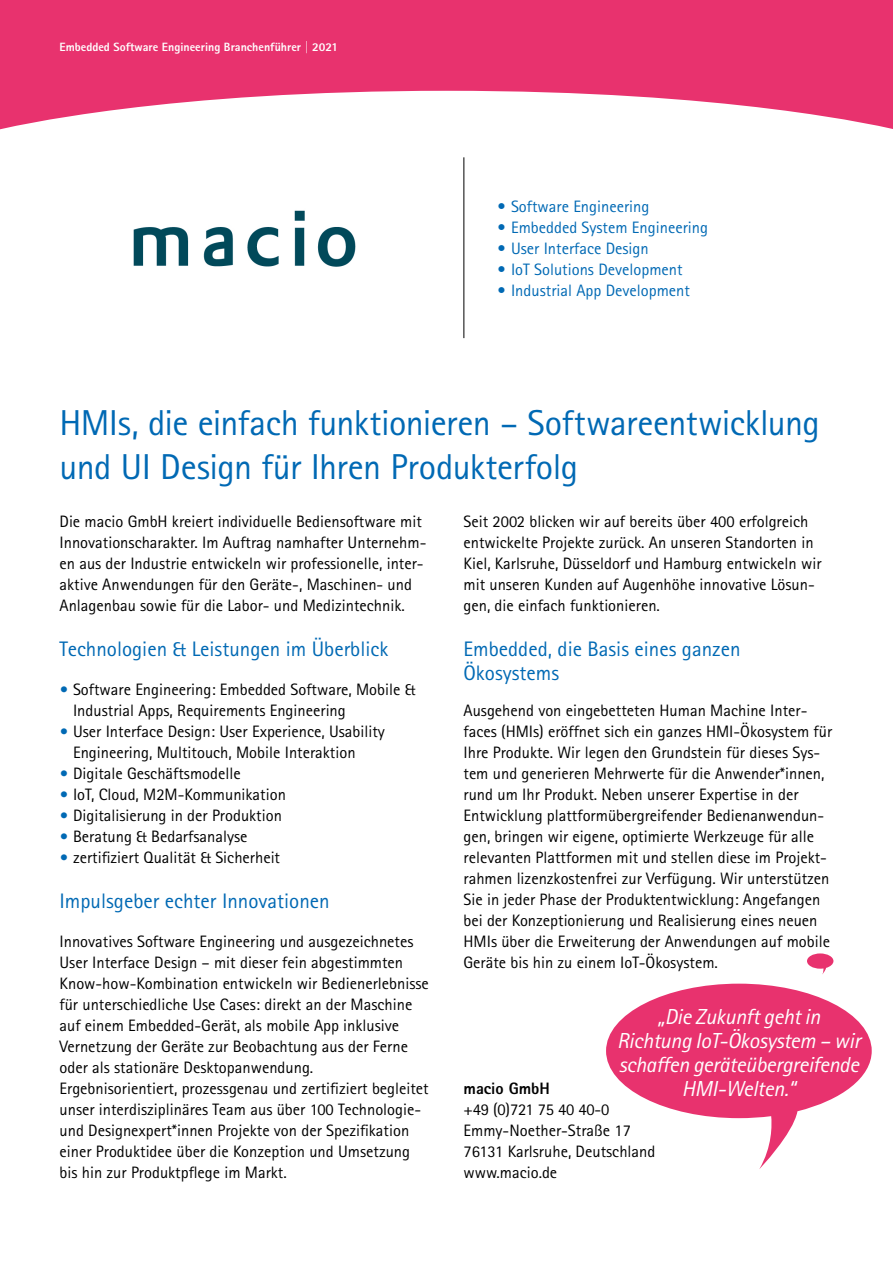
<style>
.page{position:relative;width:893px;height:1263px;background:#fff}
.page>*{position:absolute;margin:0;border:0;box-sizing:border-box;transform-origin:0 0}
.t1{font:36px/43.5px "Rotis Sans Serif Std";letter-spacing:-.015em;color:#0069b4}
.t2{font:italic 21.75px/24px "Rotis Sans Serif Std";letter-spacing:-.015em;color:#fff;text-align:center}
.t3{font:21px/24px "Rotis Sans Serif Std";color:#0069b4}
.t4{font:16.5px/21px "Rotis Sans Serif Std";color:#000}
.t5{font:16.5px "Rotis Sans Serif Std";color:#0069b4}
.t6{font:800 16.5px "Rotis Sans Serif Std";color:#000}
.t7{font:800 12px "Rotis Sans Serif Std";color:#fff}
.s1{font-weight:800;color:#0069b4}
</style>
<div class="page">
<svg style="left:0;top:0;width:893px;height:130px;fill:#e8326e"></svg>
<hr style="left:463px;top:157px;width:1px;height:181px;background:#000">
<svg style="left:807px;top:953px;width:26px;height:21px"></svg>
<img style="left:133px;top:210px;width:223px;height:57px">
<svg style="left:606px;top:984px;width:266px;height:185px;fill:#e8326e"></svg>
<p class="t7" style="left:60px;top:39px;width:280px">Embedded Software Engineering Branchenführer | 2021</p>
<p class="t5" style="left:497px;top:197px;width:153px">• Software Engineering</p>
<p class="t5" style="left:497px;top:218px;width:212px">• Embedded System Engineering</p>
<p class="t5" style="left:497px;top:239px;width:153px">• User Interface Design</p>
<p class="t5" style="left:497px;top:260px;width:187px">• IoT Solutions Development</p>
<p class="t5" style="left:497px;top:281px;width:194px">• Industrial App Development</p>
<h1 class="t1" style="left:60px;top:401px;width:762px">HMIs, die einfach funktionieren – Softwareentwicklung und UI Design für Ihren Produkterfolg</h1>
<p class="t4" style="left:60px;top:511px;width:368px">Die macio GmbH kreiert individuelle Bediensoftware mit Innovationscharakter. Im Auftrag namhafter Unternehm&shy;en aus der Industrie entwickeln wir professionelle, inter&shy;aktive Anwendungen für den Geräte-, Maschinen- und Anlagenbau sowie für die Labor- und Medizintechnik.</p>
<p class="t3" style="left:60px;top:637px;width:330px">Technologien &amp; Leistungen im Überblick</p>
<p class="t4" style="left:73px;top:679px;width:344px;text-indent:-13px"><span class="s1">•</span> Software Engineering: Embedded Software, Mobile &amp;<br>Industrial Apps, Requirements Engineering</p>
<p class="t4" style="left:73px;top:721px;width:313px;text-indent:-13px"><span class="s1">•</span> User Interface Design: User Experience, Usability<br>Engineering, Multitouch, Mobile Interaktion</p>
<p class="t4" style="left:60px;top:763px;width:183px"><span class="s1">•</span> Digitale Geschäftsmodelle</p>
<p class="t4" style="left:60px;top:784px;width:228px"><span class="s1">•</span> IoT, Cloud, M2M-Kommunikation</p>
<p class="t4" style="left:60px;top:805px;width:224px"><span class="s1">•</span> Digitalisierung in der Produktion</p>
<p class="t4" style="left:60px;top:826px;width:189px"><span class="s1">•</span> Beratung &amp; Bedarfsanalyse</p>
<p class="t4" style="left:60px;top:847px;width:222px"><span class="s1">•</span> zertifiziert Qualität &amp; Sicherheit</p>
<p class="t3" style="left:60px;top:889px;width:272px">Impulsgeber echter Innovationen</p>
<p class="t4" style="left:60px;top:931px;width:371px">Innovatives Software Engineering und ausgezeichnetes User Interface Design – mit dieser fein abgestimmten Know-how-Kombination entwickeln wir Bedienerlebnisse für unterschiedliche Use Cases: direkt an der Maschine auf einem Embedded-Gerät, als mobile App inklusive Vernetzung der Geräte zur Beobachtung aus der Ferne oder als stationäre Desktopanwendung.<br>Ergebnisorientiert, prozessgenau und zertifiziert begleitet unser interdisziplinäres Team aus über 100 Technologie&shy;und Designexpert*innen Projekte von der Spezifikation einer Produktidee über die Konzeption und Umsetzung bis hin zur Produktpflege im Markt.</p>
<p class="t4" style="left:463px;top:511px;width:360px">Seit 2002 blicken wir auf bereits über 400 erfolgreich entwickelte Projekte zurück. An unseren Standorten in Kiel, Karlsruhe, Düsseldorf und Hamburg entwickeln wir mit unseren Kunden auf Augenhöhe innovative Lösun&shy;gen, die einfach funktionieren.</p>
<p class="t3" style="left:463px;top:637px;width:279px">Embedded, die Basis eines ganzen<br>Ökosystems</p>
<p class="t4" style="left:463px;top:700px;width:370px">Ausgehend von eingebetteten Human Machine Inter&shy;faces (HMIs) eröffnet sich ein ganzes HMI-Ökosystem für Ihre Produkte. Wir legen den Grundstein für dieses Sys&shy;tem und generieren Mehrwerte für die Anwender*innen, rund um Ihr Produkt. Neben unserer Expertise in der Entwicklung plattformübergreifender Bedienanwendun&shy;gen, bringen wir eigene, optimierte Werkzeuge für alle relevanten Plattformen mit und stellen diese im Projekt&shy;rahmen lizenzkostenfrei zur Verfügung. Wir unterstützen Sie in jeder Phase der Produktentwicklung: Angefangen bei der Konzeptionierung und Realisierung eines neuen HMIs über die Erweiterung der Anwendungen auf mobile Geräte bis hin zu einem IoT-Ökosystem.</p>
<h2 class="t2" style="left:617px;top:1005px;width:245px">„Die Zukunft geht in<br>Richtung IoT-Ökosystem – wir schaffen geräteübergreifende<br>HMI-Welten.“</h2>
<p class="t6" style="left:463px;top:1078px;width:88px">macio GmbH</p>
<p class="t4" style="left:463px;top:1099px;width:193px">+49 (0)721 75 40 40-0<br>Emmy-Noether-Straße 17<br>76131 Karlsruhe, Deutschland www.macio.de</p>
</div>
